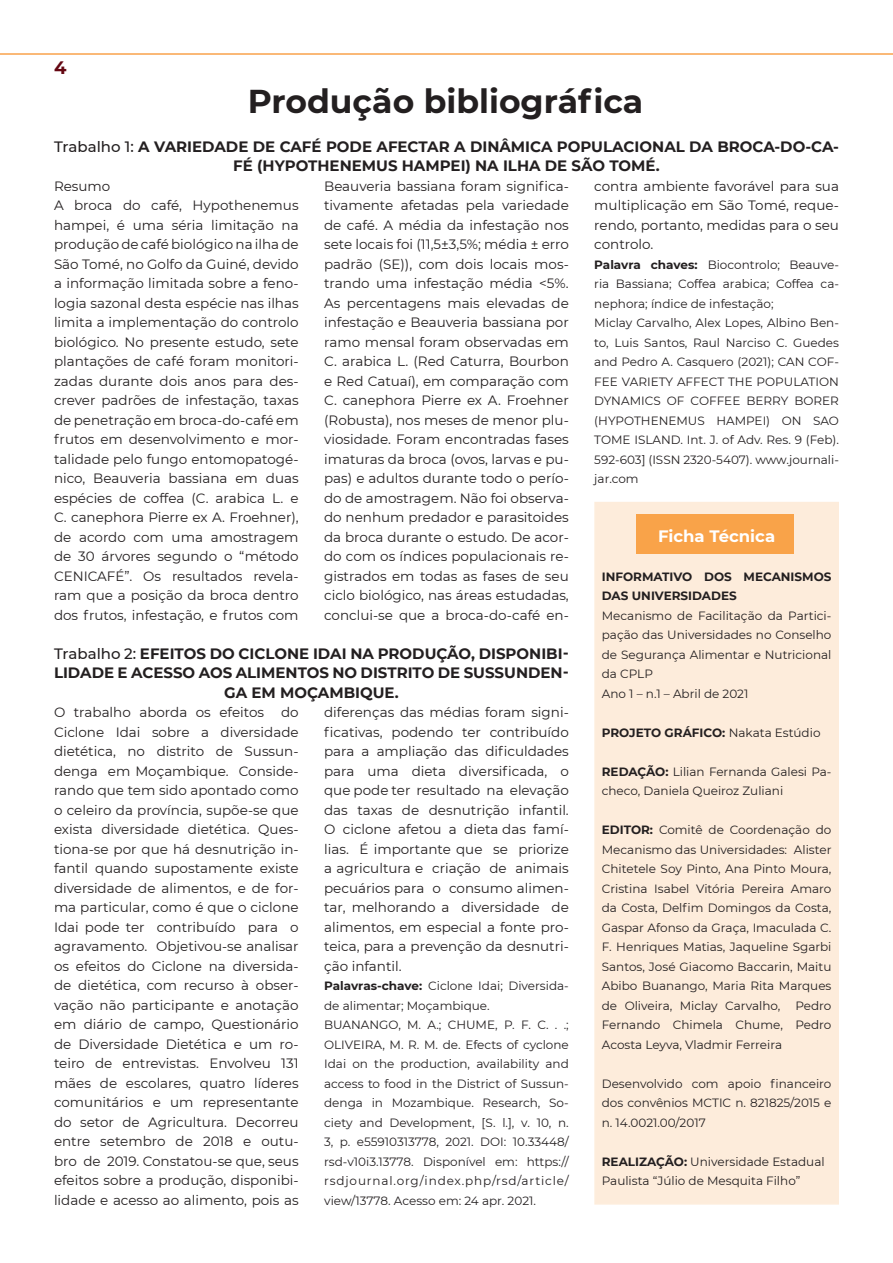
<style>
.page{position:relative;width:893px;height:1263px;background:#fff}
.page>*{position:absolute;margin:0;border:0;box-sizing:border-box;transform-origin:0 0}
.t1{font:700 33px "Montserrat";color:#231f20}
.t2{font:700 18px "Montserrat";color:#640712}
.t3{font:700 16.5px "Montserrat";color:#fff}
.t4{font:700 15px/19.5px "Montserrat";color:#231f20;text-align:center}
.t5{font:13.5px/19.5px "Montserrat";color:#231f20;text-align:justify}
.t6{font:12px/19.5px "Montserrat";color:#231f20;text-align:justify}
.t7{font:700 12px/19.5px "Montserrat";color:#231f20}
.s1{font-weight:500}
.s2{font-weight:700}
.s3{font-weight:400}
</style>
<div class="page">
<hr style="left:0;top:53px;width:893px;height:2px;background:#f9a24b">
<div style="left:594px;top:502px;width:245px;height:703px;background:#fdecdb"></div>
<div style="left:636px;top:514px;width:158px;height:39px;background:#f9a349"></div>
<h2 class="t2" style="left:54px;top:54px;width:14px">4</h2>
<p class="t1" style="left:248px;top:77px;width:397px">Produção bibliográfica</p>
<p class="t4" style="left:54px;top:136px;width:786px"><span class="s1">Trabalho 1:</span> A VARIEDADE DE CAFÉ PODE AFECTAR A DINÂMICA POPULACIONAL DA BROCA-DO-CA-<br>FÉ (HYPOTHENEMUS HAMPEI) NA ILHA DE SÃO TOMÉ.</p>
<p class="t5" style="left:54px;top:175px;width:58px">Resumo</p>
<p class="t5" style="left:54px;top:195px;width:246px">A broca do café, Hypothenemus hampei, é uma séria limitação na produção de café biológico na ilha de São Tomé, no Golfo da Guiné, devido a informação limitada sobre a feno&shy;logia sazonal desta espécie nas ilhas limita a implementação do controlo biológico. No presente estudo, sete plantações de café foram monitori&shy;zadas durante dois anos para des&shy;crever padrões de infestação, taxas de penetração em broca-do-café em frutos em desenvolvimento e mor&shy;talidade pelo fungo entomopatogé&shy;nico, Beauveria bassiana em duas espécies de coffea (C. arabica L. e C. canephora Pierre ex A. Froehner), de acordo com uma amostragem de 30 árvores segundo o “método CENICAFÉ”. Os resultados revela&shy;ram que a posição da broca dentro dos frutos, infestação, e frutos com</p>
<p class="t5" style="left:324px;top:175px;width:246px">Beauveria bassiana foram significa&shy;tivamente afetadas pela variedade de café. A média da infestação nos sete locais foi (11,5±3,5%; média ± erro padrão (SE)), com dois locais mos&shy;trando uma infestação média &lt;5%.<br>As percentagens mais elevadas de infestação e Beauveria bassiana por ramo mensal foram observadas em C. arabica L. (Red Caturra, Bourbon e Red Catuaí), em comparação com C. canephora Pierre ex A. Froehner (Robusta), nos meses de menor plu&shy;viosidade. Foram encontradas fases imaturas da broca (ovos, larvas e pu&shy;pas) e adultos durante todo o perío&shy;do de amostragem. Não foi observa&shy;do nenhum predador e parasitoides da broca durante o estudo. De acor&shy;do com os índices populacionais re&shy;gistrados em todas as fases de seu ciclo biológico, nas áreas estudadas, conclui-se que a broca-do-café en-</p>
<p class="t5" style="left:594px;top:175px;width:246px">contra ambiente favorável para sua multiplicação em São Tomé, reque&shy;rendo, portanto, medidas para o seu controlo.</p>
<p class="t6" style="left:594px;top:254px;width:246px"><span class="s2">Palavra chaves:</span> Biocontrolo; Beauve&shy;ria Bassiana; Coffea arabica; Coffea ca&shy;nephora; índice de infestação;</p>
<p class="t6" style="left:594px;top:313px;width:246px">Miclay Carvalho, Alex Lopes, Albino Ben&shy;to, Luis Santos, Raul Narciso C. Guedes and Pedro A. Casquero (2021); CAN COF-FEE VARIETY AFFECT THE POPULATION DYNAMICS OF COFFEE BERRY BORER (HYPOTHENEMUS HAMPEI) ON SAO TOME ISLAND. Int. J. of Adv. Res. 9 (Feb).<br>592-603] (ISSN 2320-5407). www.journali&shy;jar.com</p>
<p class="t3" style="left:658px;top:524px;width:119px">Ficha Técnica</p>
<p class="t7" style="left:602px;top:566px;width:231px">INFORMATIVO DOS MECANISMOS<br>DAS UNIVERSIDADES</p>
<p class="t6" style="left:602px;top:605px;width:231px">Mecanismo de Facilitação da Partici&shy;pação das Universidades no Conselho de Segurança Alimentar e Nutricional da CPLP</p>
<p class="t6" style="left:602px;top:683px;width:148px">Ano 1 – n.1 – Abril de 2021</p>
<p class="t7" style="left:602px;top:722px;width:220px">PROJETO GRÁFICO: <span class="s3">Nakata Estúdio</span></p>
<p class="t6" style="left:602px;top:761px;width:231px"><span class="s2">REDAÇÃO:</span> Lilian Fernanda Galesi Pa&shy;checo, Daniela Queiroz Zuliani</p>
<p class="t6" style="left:602px;top:820px;width:231px"><span class="s2">EDITOR:</span> Comitê de Coordenação do Mecanismo das Universidades: Alister Chitetele Soy Pinto, Ana Pinto Moura, Cristina Isabel Vitória Pereira Amaro da Costa, Delfim Domingos da Costa, Gaspar Afonso da Graça, Imaculada C.<br>F. Henriques Matias, Jaqueline Sgarbi Santos, José Giacomo Baccarin, Maitu Abibo Buanango, Maria Rita Marques de Oliveira, Miclay Carvalho, Pedro Fernando Chimela Chume, Pedro Acosta Leyva, Vladmir Ferreira</p>
<p class="t6" style="left:602px;top:1073px;width:231px">Desenvolvido com apoio financeiro dos convênios MCTIC n. 821825/2015 e n. 14.0021.00/2017</p>
<p class="t6" style="left:602px;top:1151px;width:224px"><span class="s2">REALIZAÇÃO:</span> Universidade Estadual<br>Paulista “Júlio de Mesquita Filho”</p>
<p class="t4" style="left:54px;top:643px;width:516px"><span class="s1">Trabalho 2:</span> EFEITOS DO CICLONE IDAI NA PRODUÇÃO, DISPONIBI-<br>LIDADE E ACESSO AOS ALIMENTOS NO DISTRITO DE SUSSUNDEN-<br>GA EM MOÇAMBIQUE.</p>
<p class="t5" style="left:54px;top:702px;width:212px">O trabalho aborda os efeitos</p>
<p class="t5" style="left:54px;top:702px;width:246px;text-indent:227px">do Ciclone Idai sobre a diversidade dietética, no distrito de Sussun&shy;denga em Moçambique. Conside&shy;rando que tem sido apontado como o celeiro da província, supõe-se que exista diversidade dietética. Ques&shy;tiona-se por que há desnutrição in&shy;fantil quando supostamente existe diversidade de alimentos, e de for&shy;ma particular, como é que o ciclone Idai pode ter contribuído para o agravamento. Objetivou-se analisar os efeitos do Ciclone na diversida&shy;de dietética, com recurso à obser&shy;vação não participante e anotação em diário de campo, Questionário de Diversidade Dietética e um ro&shy;teiro de entrevistas. Envolveu 131 mães de escolares, quatro líderes comunitários e um representante do setor de Agricultura. Decorreu entre setembro de 2018 e outu&shy;bro de 2019. Constatou-se que, seus efeitos sobre a produção, disponibi&shy;lidade e acesso ao alimento, pois as</p>
<p class="t5" style="left:324px;top:702px;width:246px">diferenças das médias foram signi&shy;ficativas, podendo ter contribuído para a ampliação das dificuldades para uma dieta diversificada, o que pode ter resultado na elevação das taxas de desnutrição infantil.<br>O ciclone afetou a dieta das famí&shy;lias. É importante que se priorize a agricultura e criação de animais pecuários para o consumo alimen&shy;tar, melhorando a diversidade de alimentos, em especial a fonte pro&shy;teica, para a prevenção da desnutri&shy;ção infantil.</p>
<p class="t6" style="left:324px;top:976px;width:246px"><span class="s2">Palavras-chave:</span> Ciclone Idai; Diversida&shy;de alimentar; Moçambique.</p>
<p class="t6" style="left:324px;top:1015px;width:246px">BUANANGO, M. A.; CHUME, P. F. C. . .; OLIVEIRA, M. R. M. de. Efects of cyclone Idai on the production, availability and access to food in the District of Sussun&shy;denga in Mozambique. Research, So&shy;ciety and Development, [S. l.], v. 10, n.<br>3, p. e55910313778, 2021. DOI: 10.33448/ rsd-v10i3.13778. Disponível em: https:// rsdjournal.org/index.php/rsd/article/ view/13778. Acesso em: 24 apr. 2021.</p>
</div>
